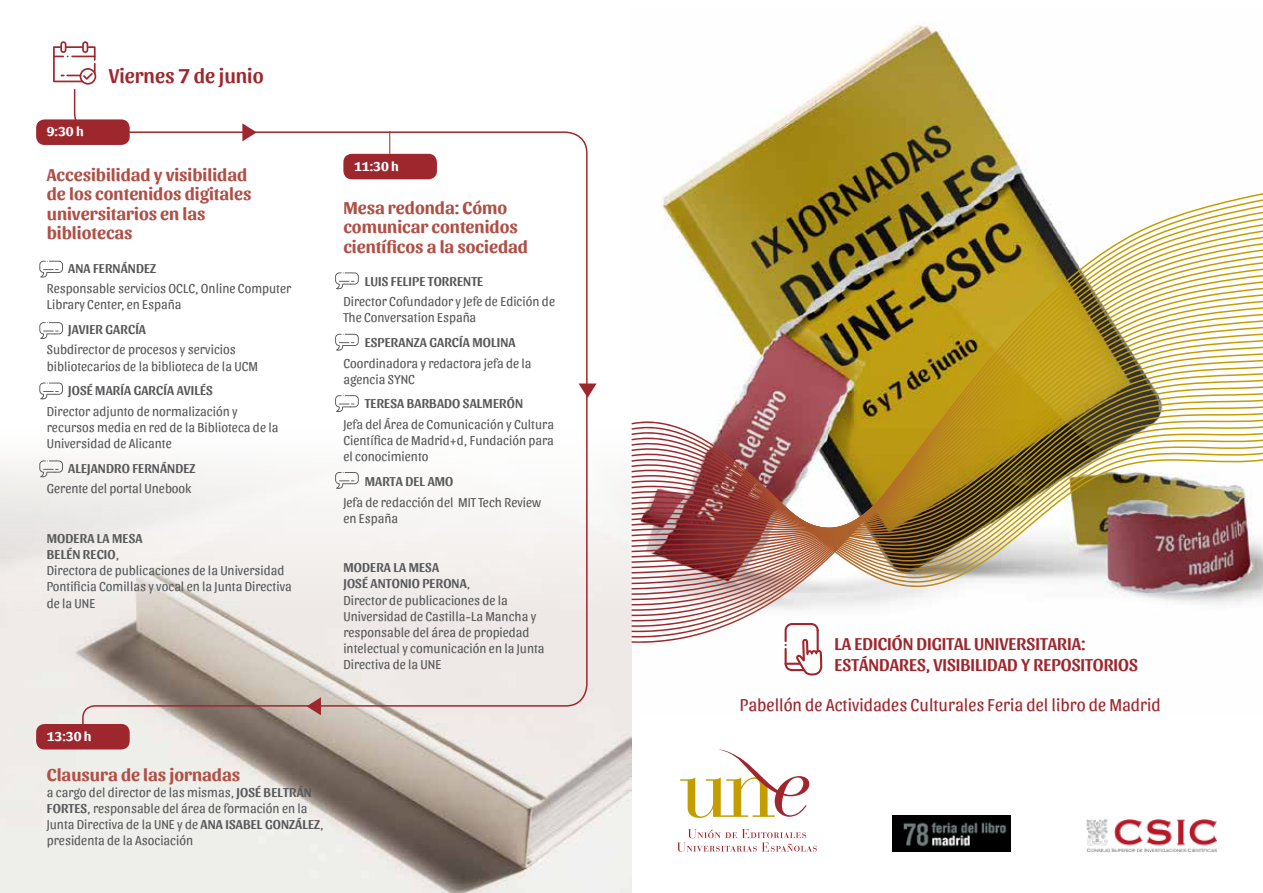
<style>
.page{position:relative;width:1263px;height:893px;background:#fff}
.page>*{position:absolute;margin:0;border:0;box-sizing:border-box;transform-origin:0 0}
.t1{font:500 21px "Sansita";color:#9e272e}
.t2{font:700 18px/19.5px "Sansita";color:#af5047}
.t3{font:500 18px/21.6px "Sansita";color:#9e272e}
.t4{font:300 18px "Sansita";color:#9e272e}
.t5{font:300 13.5px/16.2px "Sansita";color:#58585a}
.t6{font:500 13.5px "Sansita";letter-spacing:.01em;color:#58585a}
.t7{font:700 13.5px "Sansita";color:#fff}
.s1{font-weight:500}
</style>
<div class="page">
<img style="left:631px;top:22px;width:403px;height:692px">
<img style="left:1086px;top:820px;width:130px;height:32px">
<img style="left:892px;top:816px;width:119px;height:36px">
<img style="left:0;top:618px;width:631px;height:275px">
<div style="left:0;top:425px;width:631px;height:193px;background:linear-gradient(to bottom,#f9fafa,#ece7e4)"></div>
<svg style="left:53px;top:41px;width:44px;height:78px"></svg>
<div style="left:36px;top:119px;width:94px;height:26px;background:#9e272e;border-radius:9px"></div>
<div style="left:36px;top:724px;width:94px;height:25px;background:#9e272e;border-radius:9px"></div>
<svg style="left:242px;top:123px;width:13px;height:8px"></svg>
<svg style="left:588px;top:383px;width:9px;height:14px"></svg>
<svg style="left:81px;top:131px;width:507px;height:606px"></svg>
<svg style="left:389px;top:131px;width:1px;height:23px"></svg>
<div style="left:343px;top:154px;width:94px;height:25px;background:#9e272e;border-radius:9px"></div>
<svg style="left:784px;top:643px;width:38px;height:32px"></svg>
<svg style="left:335px;top:272px;width:24px;height:17px"></svg>
<svg style="left:39px;top:261px;width:24px;height:17px"></svg>
<svg style="left:39px;top:322px;width:24px;height:17px"></svg>
<svg style="left:39px;top:383px;width:24px;height:16px"></svg>
<svg style="left:39px;top:460px;width:24px;height:17px"></svg>
<svg style="left:335px;top:334px;width:24px;height:17px"></svg>
<svg style="left:335px;top:395px;width:24px;height:17px"></svg>
<svg style="left:335px;top:472px;width:24px;height:17px"></svg>
<svg style="left:680px;top:750px;width:129px;height:68px"></svg>
<svg style="left:677px;top:829px;width:140px;height:23px"></svg>
<img style="left:632px;top:193px;width:631px;height:450px">
<p class="t7" style="left:47px;top:122px;width:38px">9:30 h</p>
<h1 class="t1" style="left:109px;top:60px;width:156px">Viernes 7 de junio</h1>
<h2 class="t2" style="left:47px;top:164px;width:206px">Accesibilidad y visibilidad de los contenidos digitales universitarios en las bibliotecas</h2>
<p class="t6" style="left:68px;top:258px;width:89px">ANA FERNÁNDEZ</p>
<p class="t5" style="left:47px;top:280px;width:246px">Responsable servicios OCLC, Online Computer<br>Library Center, en España</p>
<p class="t6" style="left:68px;top:319px;width:79px">JAVIER GARCÍA</p>
<p class="t5" style="left:47px;top:341px;width:213px">Subdirector de procesos y servicios bibliotecarios de la biblioteca de la UCM</p>
<p class="t6" style="left:68px;top:381px;width:146px">JOSÉ MARÍA GARCÍA AVILÉS</p>
<p class="t5" style="left:47px;top:402px;width:233px">Director adjunto de normalización y recursos media en red de la Biblioteca de la<br>Universidad de Alicante</p>
<p class="t6" style="left:68px;top:458px;width:129px">ALEJANDRO FERNÁNDEZ</p>
<p class="t5" style="left:47px;top:480px;width:146px">Gerente del portal Unebook</p>
<p class="t5" style="left:47px;top:529px;width:246px"><span class="s1">MODERA LA MESA<br>BELÉN RECIO</span>,<br>Directora de publicaciones de la Universidad<br>Pontificia Comillas y vocal en la Junta Directiva de la UNE</p>
<p class="t7" style="left:354px;top:156px;width:46px">11:30 h</p>
<h2 class="t2" style="left:343px;top:196px;width:186px">Mesa redonda: Cómo comunicar contenidos científicos a la sociedad</h2>
<p class="t6" style="left:365px;top:271px;width:120px">LUIS FELIPE TORRENTE</p>
<p class="t5" style="left:343px;top:293px;width:213px">Director Cofundador y Jefe de Edición de<br>The Conversation España</p>
<p class="t6" style="left:365px;top:333px;width:152px">ESPERANZA GARCÍA MOLINA</p>
<p class="t5" style="left:343px;top:354px;width:190px">Coordinadora y redactora jefa de la agencia SYNC</p>
<p class="t6" style="left:365px;top:394px;width:160px">TERESA BARBADO SALMERÓN</p>
<p class="t5" style="left:343px;top:415px;width:212px;text-align:justify">Jefa del Área de Comunicación y Cultura Científica de Madrid+d, Fundación para el conocimiento</p>
<p class="t6" style="left:365px;top:471px;width:90px">MARTA DEL AMO</p>
<p class="t5" style="left:343px;top:493px;width:199px">Jefa de redacción del MIT Tech Review en España</p>
<p class="t5" style="left:343px;top:559px;width:203px"><span class="s1">MODERA LA MESA<br>JOSÉ ANTONIO PERONA</span>,<br>Director de publicaciones de la<br>Universidad de Castilla-La Mancha y responsable del área de propiedad intelectual y comunicación en la Junta<br>Directiva de la UNE</p>
<p class="t7" style="left:47px;top:726px;width:46px">13:30 h</p>
<h2 class="t2" style="left:47px;top:763px;width:195px">Clausura de las jornadas</h2>
<p class="t5" style="left:47px;top:783px;width:278px">a cargo del director de las mismas, <span class="s1">JOSÉ BELTRÁN FORTES</span>, responsable del área de formación en la Junta Directiva de la UNE y de <span class="s1">ANA ISABEL GONZÁLEZ</span>, presidenta de la Asociación</p>
<h2 class="t3" style="left:834px;top:631px;width:305px">LA EDICIÓN DIGITAL UNIVERSITARIA:<br>ESTÁNDARES, VISIBILIDAD Y REPOSITORIOS</h2>
<h2 class="t4" style="left:740px;top:691px;width:422px">Pabellón de Actividades Culturales Feria del libro de Madrid</h2>
</div>
